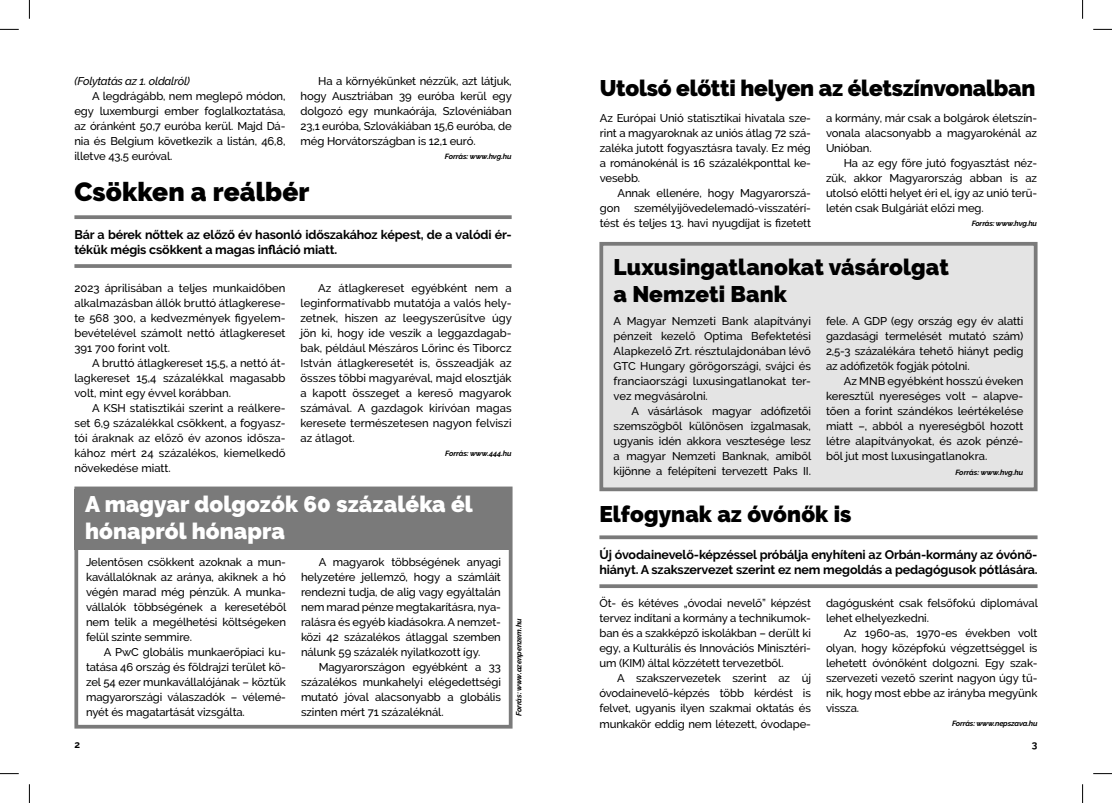
<style>
.page{position:relative;width:1112px;height:803px;background:#fff}
.page>*{position:absolute;margin:0;border:0;box-sizing:border-box;transform-origin:0 0}
._00_cím{font:900 26.25px "Raleway";letter-spacing:.005em;color:#000}
._00_cím-2{font:900 22.5px/27px "Raleway";color:#000}
._00_cím-3{font:900 22.5px/27px "Raleway";letter-spacing:.005em;color:#fff}
._00_lead{font:700 12.5px/15px "Raleway";letter-spacing:-.01em;color:#000}
._00_kenyér{font:500 11.25px/15px "Raleway";letter-spacing:-.01em;color:#000;text-align:justify}
._00_kenyér-2{font:italic 500 11.25px "Raleway";letter-spacing:-.02em;color:#000}
._00_box_kiemelt_text{font:700 10px "Raleway";color:#000}
._00_kenyér-3{font:italic 700 7.5px "Raleway";letter-spacing:-.02em;color:#000}
._00_kenyér-4{font:italic 700 7.5px "Raleway";color:#000}
</style>
<div class="page">
<div style="left:599px;top:242px;width:438px;height:249px;background:#e4e4e4;border:4px solid #7a7a7a"></div>
<div style="left:74px;top:490px;width:435px;height:60px;background:#7a7a7a"></div>
<div style="left:74px;top:486px;width:438px;height:242px;border:4px solid #7a7a7a"></div>
<svg style="left:74px;top:215px;width:437px;height:4px;background:#838383"></svg>
<hr style="left:74px;top:264px;width:437px;height:4px;background:#848484">
<svg style="left:599px;top:535px;width:438px;height:4px;background:#878787"></svg>
<svg style="left:599px;top:584px;width:438px;height:4px;background:#838383"></svg>
<svg style="left:0;top:29px;width:19px;height:1px"></svg>
<svg style="left:1093px;top:29px;width:18px;height:1px"></svg>
<svg style="left:0;top:773px;width:19px;height:1px"></svg>
<svg style="left:1093px;top:773px;width:18px;height:1px"></svg>
<svg style="left:29px;top:0;width:1px;height:19px"></svg>
<svg style="left:29px;top:784px;width:1px;height:19px"></svg>
<svg style="left:1082px;top:0;width:1px;height:19px"></svg>
<svg style="left:1082px;top:784px;width:1px;height:19px"></svg>
<p class="_00_kenyér-2" style="left:74px;top:74px;width:117px">(Folytatás az 1. oldalról)</p>
<p class="_00_kenyér" style="left:74px;top:88px;width:212px;text-indent:18px">A legdrágább, nem meglepő módon, egy luxemburgi ember foglalkoztatása, az óránként 50,7 euróba kerül. Majd Dá&shy;nia és Belgium következik a listán, 46,8, illetve 43,5 euróval.</p>
<p class="_00_kenyér" style="left:300px;top:73px;width:213px;text-indent:18px">Ha a környékünket nézzük, azt látjuk, hogy Ausztriában 39 euróba kerül egy dolgozó egy munkaórája, Szlovéniában 23,1 euróba, Szlovákiában 15,6 euróba, de még Horvátországban is 12,1 euró.</p>
<p class="_00_kenyér-3" style="left:445px;top:152px;width:68px">Forrás: www.hvg.hu</p>
<p class="_00_cím" style="left:74px;top:176px;width:236px">Csökken a reálbér</p>
<p class="_00_lead" style="left:74px;top:227px;width:438px">Bár a bérek nőttek az előző év hasonló időszakához képest, de a valódi ér&shy;tékük mégis csökkent a magas infláció miatt.</p>
<p class="_00_kenyér" style="left:74px;top:280px;width:212px">2023 áprilisában a teljes munkaidőben alkalmazásban állók bruttó átlagkerese&shy;te 568 300, a kedvezmények figyelem&shy;bevételével számolt nettó átlagkereset 391 700 forint volt.</p>
<p class="_00_kenyér" style="left:74px;top:355px;width:212px;text-indent:18px">A bruttó átlagkereset 15,5, a nettó át&shy;lagkereset 15,4 százalékkal magasabb volt, mint egy évvel korábban.</p>
<p class="_00_kenyér" style="left:74px;top:400px;width:212px;text-indent:18px">A KSH statisztikái szerint a reálkere&shy;set 6,9 százalékkal csökkent, a fogyasz&shy;tói áraknak az előző év azonos idősza&shy;kához mért 24 százalékos, kiemelkedő növekedése miatt.</p>
<p class="_00_kenyér" style="left:300px;top:280px;width:213px;text-indent:18px">Az átlagkereset egyébként nem a leginformatívabb mutatója a valós hely&shy;zetnek, hiszen az leegyszerűsítve úgy jön ki, hogy ide veszik a leggazdagab&shy;bak, például Mészáros Lőrinc és Tiborcz István átlagkeresetét is, összeadják az összes többi magyaréval, majd elosztják a kapott összeget a kereső magyarok számával. A gazdagok kirívóan magas keresete természetesen nagyon felviszi az átlagot.</p>
<p class="_00_kenyér-3" style="left:445px;top:449px;width:68px">Forrás: www.444.hu</p>
<p class="_00_cím-3" style="left:85px;top:491px;width:389px">A magyar dolgozók 60 százaléka él hónapról hónapra</p>
<p class="_00_kenyér" style="left:86px;top:555px;width:202px">Jelentősen csökkent azoknak a mun&shy;kavállalóknak az aránya, akiknek a hó végén marad még pénzük. A munka&shy;vállalók többségének a keresetéből nem telik a megélhetési költségeken felül szinte semmire.</p>
<p class="_00_kenyér" style="left:86px;top:645px;width:201px;text-indent:18px">A PwC globális munkaerőpiaci ku&shy;tatása 46 ország és földrajzi terület kö&shy;zel 54 ezer munkavállalójának – köztük magyarországi válaszadók – vélemé&shy;nyét és magatartását vizsgálta.</p>
<p class="_00_kenyér" style="left:301px;top:555px;width:201px;text-indent:18px">A magyarok többségének anyagi helyzetére jellemző, hogy a számláit rendezni tudja, de alig vagy egyáltalán nem marad pénze megtakarításra, nya&shy;ralásra és egyéb kiadásokra. A nemzet&shy;közi 42 százalékos átlaggal szemben nálunk 59 százalék nyilatkozott így.</p>
<p class="_00_kenyér" style="left:301px;top:660px;width:201px;text-indent:18px">Magyarországon egyébként a 33 százalékos munkahelyi elégedettségi mutató jóval alacsonyabb a globális szinten mért 71 százaléknál.</p>
<p class="_00_kenyér-3" style="left:514px;top:716px;width:99px;rotate:-90deg">Forrás: www.azenpenzem.hu</p>
<p class="_00_cím-2" style="left:599px;top:74px;width:437px">Utolsó előtti helyen az életszínvonalban</p>
<p class="_00_kenyér" style="left:599px;top:111px;width:212px">Az Európai Unió statisztikai hivatala sze&shy;rint a magyaroknak az uniós átlag 72 szá&shy;zaléka jutott fogyasztásra tavaly. Ez még a románokénál is 16 százalékponttal ke&shy;vesebb.</p>
<p class="_00_kenyér" style="left:599px;top:186px;width:212px;text-indent:18px">Annak ellenére, hogy Magyarorszá&shy;gon személyijövedelemadó-visszatérí&shy;tést és teljes 13. havi nyugdíjat is fizetett</p>
<p class="_00_kenyér" style="left:825px;top:111px;width:212px">a kormány, már csak a bolgárok életszín&shy;vonala alacsonyabb a magyarokénál az Unióban.</p>
<p class="_00_kenyér" style="left:825px;top:156px;width:212px;text-indent:18px">Ha az egy főre jutó fogyasztást néz&shy;zük, akkor Magyarország abban is az utolsó előtti helyet éri el, így az unió terü&shy;letén csak Bulgáriát előzi meg.</p>
<p class="_00_kenyér-3" style="left:971px;top:219px;width:67px">Forrás: www.hvg.hu</p>
<p class="_00_cím-2" style="left:613px;top:253px;width:337px">Luxusingatlanokat vásárolgat a Nemzeti Bank</p>
<p class="_00_kenyér" style="left:613px;top:314px;width:199px">A Magyar Nemzeti Bank alapítványi pénzeit kezelő Optima Befektetési Alapkezelő Zrt. résztulajdonában lévő GTC Hungary görögországi, svájci és franciaországi luxusingatlanokat ter&shy;vez megvásárolni.</p>
<p class="_00_kenyér" style="left:613px;top:404px;width:199px;text-indent:18px">A vásárlások magyar adófizetői szemszögből különösen izgalmasak, ugyanis idén akkora vesztesége lesz a magyar Nemzeti Banknak, amiből kijönne a felépíteni tervezett Paks II.</p>
<p class="_00_kenyér" style="left:825px;top:314px;width:199px">fele. A GDP (egy ország egy év alatti gazdasági termelését mutató szám)<br>2,5-3 százalékára tehető hiányt pedig az adófizetők fogják pótolni.</p>
<p class="_00_kenyér" style="left:825px;top:374px;width:199px;text-indent:18px">Az MNB egyébként hosszú éveken keresztül nyereséges volt – alapve&shy;tően a forint szándékos leértékelése miatt –, abból a nyereségből hozott létre alapítványokat, és azok pénzé&shy;ből jut most luxusingatlanokra.</p>
<p class="_00_kenyér-4" style="left:955px;top:468px;width:69px">Forrás: www.hvg.hu</p>
<p class="_00_cím-2" style="left:599px;top:500px;width:253px">Elfogynak az óvónők is</p>
<p class="_00_lead" style="left:599px;top:547px;width:439px">Új óvodainevelő-képzéssel próbálja enyhíteni az Orbán-kormány az óvónő&shy;hiányt. A szakszervezet szerint ez nem megoldás a pedagógusok pótlására.</p>
<p class="_00_kenyér" style="left:599px;top:596px;width:213px">Öt- és kétéves „óvodai nevelő” képzést tervez indítani a kormány a technikumok&shy;ban és a szakképző iskolákban – derült ki egy, a Kulturális és Innovációs Minisztéri&shy;um (KIM) által közzétett tervezetből.</p>
<p class="_00_kenyér" style="left:599px;top:671px;width:213px;text-indent:18px">A szakszervezetek szerint az új óvodainevelő-képzés több kérdést is felvet, ugyanis ilyen szakmai oktatás és munkakör eddig nem létezett, óvodape-</p>
<p class="_00_kenyér" style="left:825px;top:596px;width:213px">dagógusként csak felsőfokú diplomával lehet elhelyezkedni.</p>
<p class="_00_kenyér" style="left:825px;top:626px;width:213px;text-indent:18px">Az 1960-as, 1970-es években volt olyan, hogy középfokú végzettséggel is lehetett óvónőként dolgozni. Egy szak&shy;szervezeti vezető szerint nagyon úgy tű&shy;nik, hogy most ebbe az irányba megyünk vissza.</p>
<p class="_00_kenyér-3" style="left:951px;top:719px;width:87px">Forrás: www.nepszava.hu</p>
<p class="_00_box_kiemelt_text" style="left:74px;top:738px;width:7px">2</p>
<p class="_00_box_kiemelt_text" style="left:1031px;top:738px;width:7px">3</p>
</div>
